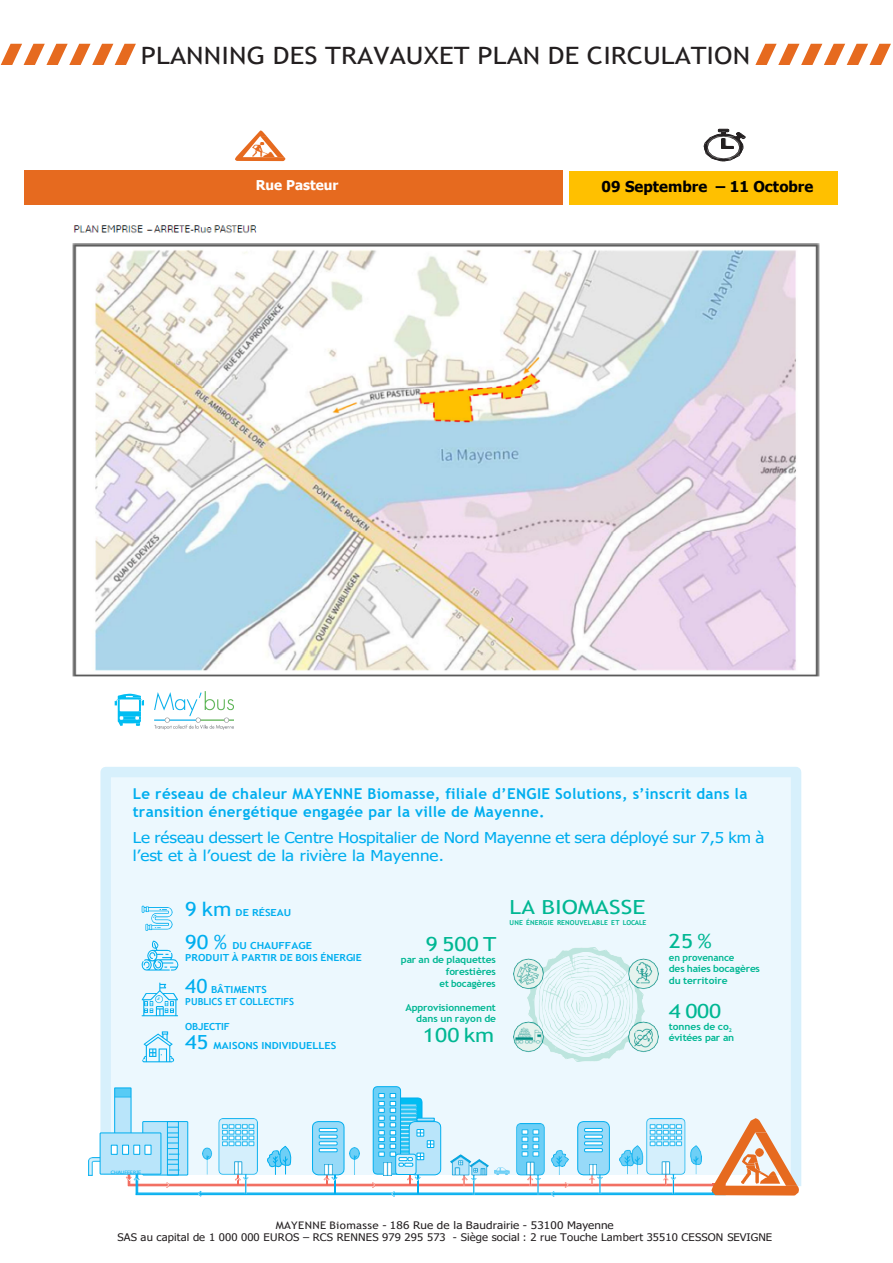
<style>
.page{position:relative;width:893px;height:1263px;background:#fff}
.page>*{position:absolute;margin:0;border:0;box-sizing:border-box;transform-origin:0 0}
.t1{font:24px "Trebuchet MS";letter-spacing:.005em;color:#231f20;scale:1.14 1}
.t2{font:19.5px "Trebuchet MS";color:#00b793;scale:1.18 1}
.t3{font:700 15px/18px "Trebuchet MS";letter-spacing:.02em;color:#00aeef}
.t4{font:15px/18.1px "Tahoma";color:#00aeef;scale:1.14 1}
.t5{font:700 15px "Tahoma";letter-spacing:.005em;color:#000}
.t6{font:700 13.5px "Tahoma";color:#fff}
.t7{font:10.5px/12.6px "Tahoma";letter-spacing:.015em;color:#231f20;text-align:center;scale:1.12 1}
.t8{font:700 9.75px/11.9px "Trebuchet MS";letter-spacing:-.01em;color:#00b793;text-align:right;scale:1.05 1}
.t9{font:700 9.75px/11.9px "Trebuchet MS";color:#00aeef;scale:1.09 1}
.t10{font:700 9.75px "Trebuchet MS";color:#00aeef;scale:1.13 1}
.t11{font:700 9.75px "Trebuchet MS";letter-spacing:-.01em;color:#00b793}
.t12{font:700 9.75px "Trebuchet MS";color:#00aeef;scale:1.05 1}
.t13{font:700 6.9px "Trebuchet MS";letter-spacing:.01em;color:#00b793}
.t14{font:4.5px "Tahoma";letter-spacing:.01em;color:#00aeef;scale:1.17 1}
.s1{font-weight:400;font-size:19.5px}
.s2{font-family:"Trebuchet MS"}
</style>
<div class="page">
<svg style="left:95px;top:767px;width:707px;height:419px;background:#eaf7fd"></svg>
<img style="left:514px;top:947px;width:144px;height:115px">
<svg style="left:142px;top:906px;width:31px;height:25px"></svg>
<svg style="left:142px;top:983px;width:36px;height:33px"></svg>
<img style="left:145px;top:996px;width:28px;height:17px">
<img style="left:89px;top:1158px;width:10px;height:17px">
<svg style="left:99px;top:1086px;width:700px;height:111px;background:#cde6f0"></svg>
<svg style="left:142px;top:1031px;width:32px;height:31px"></svg>
<svg style="left:142px;top:941px;width:36px;height:30px"></svg>
<svg style="left:755px;top:44px;width:136px;height:21px"></svg>
<svg style="left:1px;top:44px;width:135px;height:21px"></svg>
<img style="left:154px;top:691px;width:79px;height:39px">
<svg style="left:115px;top:694px;width:29px;height:32px"></svg>
<div style="left:570px;top:171px;width:268px;height:34px;background:#ffc000"></div>
<svg style="left:235px;top:130px;width:50px;height:31px"></svg>
<img style="left:252px;top:143px;width:23px;height:14px">
<svg style="left:704px;top:129px;width:41px;height:32px"></svg>
<div style="left:25px;top:170px;width:538px;height:34px;background:#e66a1f"></div>
<img style="left:72px;top:225px;width:748px;height:452px">
<p class="t1" style="left:141px;top:42px;width:536px">PLANNING DES TRAVAUXET PLAN DE CIRCULATION</p>
<p class="t6" style="left:256px;top:177px;width:84px">Rue Pasteur</p>
<p class="t5" style="left:602px;top:177px;width:213px">09 Septembre – 11 Octobre</p>
<h2 class="t3" style="left:133px;top:785px;width:616px">Le réseau de chaleur MAYENNE Biomasse, filiale d’ENGIE Solutions, s’inscrit dans la transition énergétique engagée par la ville de Mayenne.</h2>
<p class="t4" style="left:133px;top:828px;width:556px">Le réseau dessert le Centre Hospitalier de Nord Mayenne et sera déployé sur 7,5 km à l’est et à l’ouest de la rivière la Mayenne.</p>
<p class="t10" style="left:185px;top:907px;width:95px"><span class="s1">9 km</span> DE RÉSEAU</p>
<p class="t10" style="left:185px;top:939px;width:114px"><span class="s1">90 %</span> DU CHAUFFAGE</p>
<p class="t9" style="left:185px;top:952px;width:163px">PRODUIT À PARTIR DE BOIS ÉNERGIE</p>
<p class="t9" style="left:185px;top:983px;width:101px"><span class="s1">40</span> BÂTIMENTS<br>PUBLICS ET COLLECTIFS</p>
<p class="t12" style="left:185px;top:1021px;width:44px">OBJECTIF</p>
<p class="t10" style="left:185px;top:1040px;width:135px"><span class="s1">45</span> MAISONS INDIVIDUELLES</p>
<p class="t2" style="left:510px;top:896px;width:117px">LA BIOMASSE</p>
<p class="t13" style="left:510px;top:919px;width:138px">UNE ÉNERGIE RENOUVELABLE ET LOCALE</p>
<h1 class="t2" style="left:669px;top:930px;width:38px">25 %</h1>
<p class="t11" style="left:669px;top:952px;width:67px">en provenance</p>
<p class="t8" style="left:669px;top:963px;width:88px;text-align:left">des haies bocagères du territoire</p>
<h1 class="t2" style="left:669px;top:999px;width:46px">4 000</h1>
<p class="t8" style="left:669px;top:1021px;width:64px;line-height:11.2px;text-align:left">tonnes de co<sub>2 </sub>évitées par an</p>
<h1 class="t2" style="left:426px;top:932px;width:61px">9 500 T</h1>
<p class="t8" style="left:401px;top:954px;width:92px">par an de plaquettes</p>
<p class="t8" style="left:440px;top:965px;width:55px">forestières et bocagères</p>
<p class="t8" style="left:405px;top:1001px;width:88px">Approvisionnement dans un rayon de</p>
<h1 class="t2" style="left:423px;top:1024px;width:62px">100 km</h1>
<p class="t14" style="left:111px;top:1169px;width:27px">CHAUFFERIE</p>
<p class="t7" style="left:117px;top:1218px;width:586px"><span class="s2">MAYENNE Biomasse</span> - 186 Rue de la Baudrairie - 53100 Mayenne<br>SAS au capital de 1 000 000 EUROS – RCS RENNES 979 295 573 - Siège social : 2 rue Touche Lambert 35510 CESSON SEVIGNE</p>
</div>
